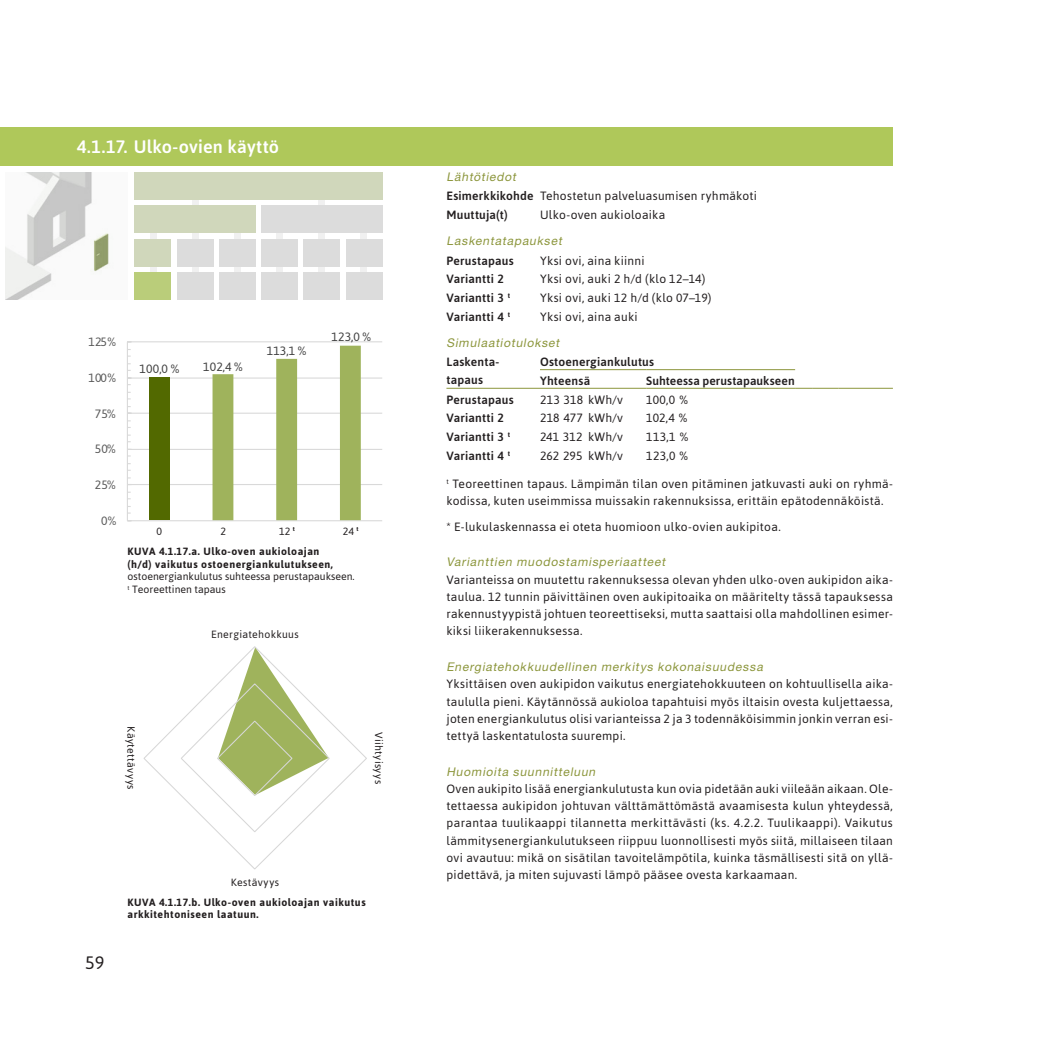
<style>
.page{position:relative;width:1046px;height:1046px;background:#fff}
.page>*{position:absolute;margin:0;border:0;box-sizing:border-box;transform-origin:0 0}
.Tuloskortin_otsikko{font:500 18px "Asap";letter-spacing:.01em;color:#fff}
.t1{font:18px "Asap";color:#231f20}
.Leipäteksti{font:12px/17.2px "Asap";letter-spacing:.02em;color:#231f20;text-align:justify}
.Taulukkoteksti__tulo{font:500 12px/17.2px "Asap";letter-spacing:.015em;color:#231f20}
.Otsikko_taso_X_X_X_X{font:italic 12px "Helvetica Neue LT Std";color:#8c963c}
.Taulukkoteksti__tulo-2{font:12px "Asap";letter-spacing:.02em;color:#231f20}
.t2{font:12px "Asap";letter-spacing:.01em;color:#404040}
.t3{font:12px "Asap";letter-spacing:.01em;color:#595959}
.Kuva-_kaavioteksti{font:700 10.5px/12.6px "Asap";letter-spacing:.05em;color:#231f20}
.Leipäteksti-2{font:10.5px "Asap";letter-spacing:.03em;color:#231f20}
.Kuva-_kaavioteksti-2{font:10.5px "Asap";color:#231f20}
.s1{font-weight:400}
</style>
<div class="page">
<div style="left:150px;top:233px;width:7px;height:40px;background:#f0f0f0"></div>
<div style="left:276px;top:233px;width:6px;height:40px;background:#f0f0f0"></div>
<div style="left:192px;top:199px;width:7px;height:74px;background:#f0f0f0"></div>
<div style="left:318px;top:199px;width:6px;height:74px;background:#f0f0f0"></div>
<div style="left:234px;top:233px;width:7px;height:40px;background:#f0f0f0"></div>
<div style="left:360px;top:233px;width:6px;height:40px;background:#f0f0f0"></div>
<div style="left:177px;top:239px;width:36px;height:27px;background:#dcdcdc"></div>
<div style="left:177px;top:273px;width:36px;height:27px;background:#dcdcdc"></div>
<div style="left:219px;top:239px;width:36px;height:27px;background:#dcdcdc"></div>
<div style="left:219px;top:273px;width:36px;height:27px;background:#dcdcdc"></div>
<div style="left:261px;top:273px;width:36px;height:27px;background:#dcdcdc"></div>
<div style="left:261px;top:239px;width:36px;height:27px;background:#dcdcdc"></div>
<div style="left:261px;top:206px;width:122px;height:27px;background:#dcdcdc"></div>
<div style="left:303px;top:273px;width:36px;height:27px;background:#dcdcdc"></div>
<div style="left:303px;top:239px;width:36px;height:27px;background:#dcdcdc"></div>
<div style="left:347px;top:239px;width:36px;height:27px;background:#dcdcdc"></div>
<div style="left:347px;top:273px;width:36px;height:27px;background:#dcdcdc"></div>
<hr style="left:540px;top:369px;width:48px;height:1px;background:#8c963c">
<hr style="left:588px;top:369px;width:58px;height:1px;background:#8c963c">
<hr style="left:646px;top:369px;width:149px;height:1px;background:#8c963c">
<hr style="left:446px;top:388px;width:94px;height:1px;background:#8c963c">
<hr style="left:540px;top:388px;width:48px;height:1px;background:#8c963c">
<hr style="left:588px;top:388px;width:58px;height:1px;background:#8c963c">
<hr style="left:646px;top:388px;width:149px;height:1px;background:#8c963c">
<svg style="left:795px;top:388px;width:44px;height:1px"></svg>
<hr style="left:839px;top:388px;width:54px;height:1px;background:#8c963c">
<div style="left:0;top:128px;width:893px;height:38px;background:#afc85a"></div>
<div style="left:134px;top:273px;width:36px;height:27px;background:#bacd7a"></div>
<div style="left:134px;top:239px;width:36px;height:27px;background:#d0d7bb"></div>
<div style="left:134px;top:206px;width:121px;height:27px;background:#d0d7bb"></div>
<div style="left:134px;top:172px;width:249px;height:27px;background:#d0d7bb"></div>
<svg style="left:127px;top:341px;width:255px;height:181px"></svg>
<svg style="left:143px;top:647px;width:224px;height:223px"></svg>
<svg style="left:5px;top:172px;width:105px;height:128px"></svg>
<p class="Tuloskortin_otsikko" style="left:77px;top:135px;width:204px">4.1.17. Ulko-ovien käyttö</p>
<p class="t3" style="left:89px;top:334px;width:29px">125%</p>
<p class="t3" style="left:89px;top:370px;width:29px">100%</p>
<p class="t3" style="left:95px;top:405px;width:23px">75%</p>
<p class="t3" style="left:95px;top:441px;width:23px">50%</p>
<p class="t3" style="left:95px;top:477px;width:23px">25%</p>
<p class="t3" style="left:101px;top:512px;width:17px">0%</p>
<p class="t2" style="left:140px;top:361px;width:41px">100,0 %</p>
<p class="t2" style="left:203px;top:358px;width:41px">102,4 %</p>
<p class="t2" style="left:267px;top:343px;width:41px">113,1 %</p>
<p class="t2" style="left:332px;top:328px;width:41px">123,0 %</p>
<p class="Kuva-_kaavioteksti-2" style="left:157px;top:524px;width:7px">0</p>
<p class="Kuva-_kaavioteksti-2" style="left:220px;top:524px;width:7px">2</p>
<p class="Kuva-_kaavioteksti-2" style="left:279px;top:524px;width:17px">12 <sup>t</sup></p>
<p class="Kuva-_kaavioteksti-2" style="left:343px;top:524px;width:17px">24 <sup>t</sup></p>
<p class="Kuva-_kaavioteksti" style="left:128px;top:545px;width:229px">KUVA 4.1.17.a. Ulko-oven aukioloajan<br>(h/d) vaikutus ostoenergiankulutukseen, <span class="s1">ostoenergiankulutus suhteessa perustapaukseen.</span></p>
<p class="Kuva-_kaavioteksti-2" style="left:128px;top:582px;width:100px"><sup>t</sup> Teoreettinen tapaus</p>
<p class="Leipäteksti-2" style="left:138px;top:726px;width:65px;rotate:90deg">Käytettävyys</p>
<p class="Leipäteksti-2" style="left:211px;top:627px;width:89px">Energiatehokkuus</p>
<p class="Leipäteksti-2" style="left:231px;top:875px;width:50px">Kestävyys</p>
<p class="Leipäteksti-2" style="left:386px;top:732px;width:54px;rotate:90deg">Viihtyisyys</p>
<h1 class="t1" style="left:85px;top:951px;width:21px">59</h1>
<p class="Kuva-_kaavioteksti" style="left:128px;top:895px;width:240px">KUVA 4.1.17.b. Ulko-oven aukioloajan vaikutus arkkitehtoniseen laatuun.</p>
<p class="Otsikko_taso_X_X_X_X" style="left:446px;top:169px;width:74px">Lähtötiedot</p>
<p class="Taulukkoteksti__tulo" style="left:446px;top:187px;width:89px">Esimerkkikohde</p>
<p class="Leipäteksti" style="left:540px;top:187px;width:219px">Tehostetun palveluasumisen ryhmäkoti</p>
<p class="Taulukkoteksti__tulo" style="left:446px;top:206px;width:63px">Muuttuja(t)</p>
<p class="Leipäteksti" style="left:540px;top:206px;width:127px">Ulko-oven aukioloaika</p>
<p class="Otsikko_taso_X_X_X_X" style="left:446px;top:234px;width:119px">Laskentatapaukset</p>
<p class="Taulukkoteksti__tulo" style="left:446px;top:252px;width:69px">Perustapaus</p>
<p class="Leipäteksti" style="left:540px;top:252px;width:106px">Yksi ovi, aina kiinni</p>
<p class="Taulukkoteksti__tulo" style="left:446px;top:270px;width:59px">Variantti 2</p>
<p class="Leipäteksti" style="left:540px;top:270px;width:167px">Yksi ovi, auki 2 h/d (klo 12–14)</p>
<p class="Taulukkoteksti__tulo" style="left:446px;top:289px;width:65px">Variantti 3 <sup>t</sup></p>
<p class="Leipäteksti" style="left:540px;top:289px;width:173px">Yksi ovi, auki 12 h/d (klo 07–19)</p>
<p class="Taulukkoteksti__tulo" style="left:446px;top:307px;width:65px">Variantti 4 <sup>t</sup></p>
<p class="Leipäteksti" style="left:540px;top:307px;width:99px">Yksi ovi, aina auki</p>
<p class="Otsikko_taso_X_X_X_X" style="left:446px;top:335px;width:117px">Simulaatiotulokset</p>
<p class="Taulukkoteksti__tulo" style="left:446px;top:353px;width:54px">Laskenta&shy;tapaus</p>
<p class="Taulukkoteksti__tulo" style="left:540px;top:353px;width:116px">Ostoenergiankulutus</p>
<p class="Taulukkoteksti__tulo" style="left:540px;top:372px;width:52px">Yhteensä</p>
<p class="Taulukkoteksti__tulo" style="left:646px;top:372px;width:150px">Suhteessa perustapaukseen</p>
<p class="Taulukkoteksti__tulo" style="left:446px;top:390px;width:69px">Perustapaus</p>
<p class="Taulukkoteksti__tulo-2" style="left:540px;top:392px;width:85px">213 318 kWh/v</p>
<p class="Taulukkoteksti__tulo-2" style="left:646px;top:392px;width:43px">100,0 %</p>
<p class="Taulukkoteksti__tulo" style="left:446px;top:409px;width:59px">Variantti 2</p>
<p class="Taulukkoteksti__tulo-2" style="left:540px;top:410px;width:85px">218 477 kWh/v</p>
<p class="Taulukkoteksti__tulo-2" style="left:646px;top:410px;width:43px">102,4 %</p>
<p class="Taulukkoteksti__tulo" style="left:446px;top:428px;width:65px">Variantti 3 <sup>t</sup></p>
<p class="Taulukkoteksti__tulo-2" style="left:540px;top:429px;width:44px">241 312</p>
<p class="Taulukkoteksti__tulo-2" style="left:588px;top:429px;width:37px">kWh/v</p>
<p class="Taulukkoteksti__tulo-2" style="left:646px;top:429px;width:44px">113,1 %</p>
<p class="Taulukkoteksti__tulo" style="left:446px;top:446px;width:65px">Variantti 4 <sup>t</sup></p>
<p class="Taulukkoteksti__tulo-2" style="left:540px;top:447px;width:44px">262 295</p>
<p class="Taulukkoteksti__tulo-2" style="left:588px;top:447px;width:37px">kWh/v</p>
<p class="Taulukkoteksti__tulo-2" style="left:646px;top:447px;width:44px">123,0 %</p>
<p class="Leipäteksti" style="left:446px;top:474px;width:448px"><sup>t</sup> Teoreettinen tapaus. Lämpimän tilan oven pitäminen jatkuvasti auki on ryhmä&shy;kodissa, kuten useimmissa muissakin rakennuksissa, erittäin epätodennäköistä.</p>
<p class="Leipäteksti" style="left:446px;top:517px;width:336px">* E-lukulaskennassa ei oteta huomioon ulko-ovien aukipitoa.</p>
<p class="Otsikko_taso_X_X_X_X" style="left:446px;top:555px;width:223px">Varianttien muodostamisperiaatteet</p>
<p class="Leipäteksti" style="left:446px;top:570px;width:448px">Varianteissa on muutettu rakennuksessa olevan yhden ulko-oven aukipidon aika&shy;taulua. 12 tunnin päivittäinen oven aukipitoaika on määritelty tässä tapauksessa rakennustyypistä johtuen teoreettiseksi, mutta saattaisi olla mahdollinen esimer&shy;kiksi liikerakennuksessa.</p>
<p class="Otsikko_taso_X_X_X_X" style="left:446px;top:660px;width:320px">Energiatehokkuudellinen merkitys kokonaisuudessa</p>
<p class="Leipäteksti" style="left:446px;top:675px;width:448px">Yksittäisen oven aukipidon vaikutus energiatehokkuuteen on kohtuullisella aika&shy;taululla pieni. Käytännössä aukioloa tapahtuisi myös iltaisin ovesta kuljettaessa, joten energiankulutus olisi varianteissa 2 ja 3 todennäköisimmin jonkin verran esi&shy;tettyä laskentatulosta suurempi.</p>
<p class="Otsikko_taso_X_X_X_X" style="left:446px;top:764px;width:153px">Huomioita suunnitteluun</p>
<p class="Leipäteksti" style="left:446px;top:780px;width:448px">Oven aukipito lisää energiankulutusta kun ovia pidetään auki viileään aikaan. Ole&shy;tettaessa aukipidon johtuvan välttämättömästä avaamisesta kulun yhteydessä, parantaa tuulikaappi tilannetta merkittävästi (ks. 4.2.2. Tuulikaappi). Vaikutus lämmitysenergiankulutukseen riippuu luonnollisesti myös siitä, millaiseen tilaan ovi avautuu: mikä on sisätilan tavoitelämpötila, kuinka täsmällisesti sitä on yllä&shy;pidettävä, ja miten sujuvasti lämpö pääsee ovesta karkaamaan.</p>
</div>
